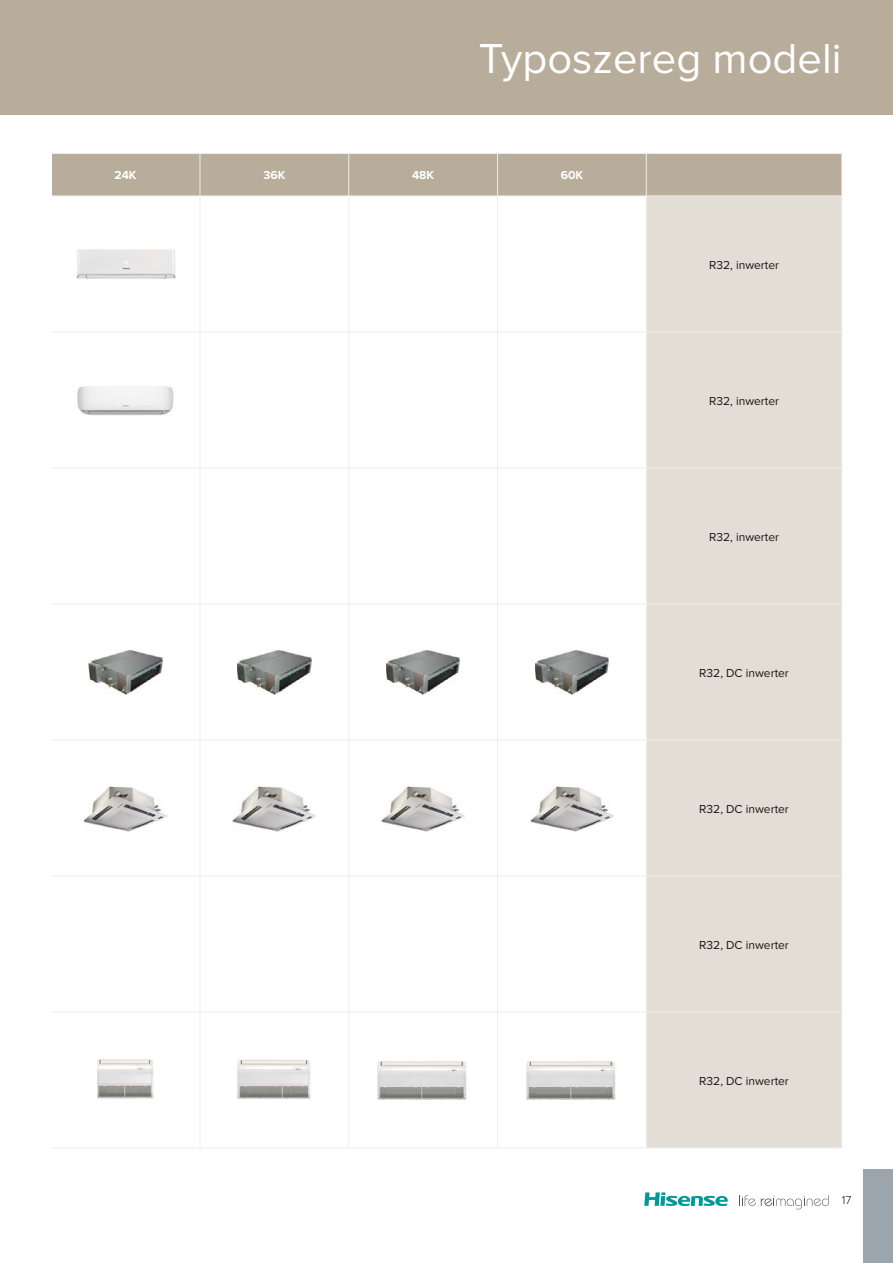
<style>
.page{position:relative;width:893px;height:1263px;background:#fff}
.page>*{position:absolute;margin:0;border:0;box-sizing:border-box;transform-origin:0 0}
.t1{font:43.5px "Proxima Nova";color:#fff}
.t2{font:12px "Proxima Nova";color:#18181b}
.t3{font:700 12px "Proxima Nova";color:#fff}
.t4{font:300 12px "Proxima Nova";color:#18181b}
</style>
<div class="page">
<div style="left:863px;top:1169px;width:30px;height:94px;background:#9ca5ab"></div>
<svg style="left:739px;top:1195px;width:90px;height:14px"></svg>
<svg style="left:644px;top:1192px;width:84px;height:14px"></svg>
<div style="left:0;top:0;width:893px;height:115px;background:#b7ad9a"></div>
<div style="left:52px;top:154px;width:789px;height:42px;background:#b7ad9a"></div>
<div style="left:647px;top:197px;width:194px;height:951px;background:#e2ddd5"></div>
<hr style="left:51px;top:153px;width:149px;height:1px;background:#f1ede9">
<hr style="left:51px;top:154px;width:1px;height:42px;background:#f1ede9">
<hr style="left:200px;top:153px;width:149px;height:1px;background:#f1ede9">
<hr style="left:200px;top:154px;width:1px;height:42px;background:#f1ede9">
<hr style="left:349px;top:153px;width:148px;height:1px;background:#f1ede9">
<hr style="left:348px;top:154px;width:1px;height:42px;background:#f1ede9">
<hr style="left:497px;top:153px;width:149px;height:1px;background:#f1ede9">
<hr style="left:497px;top:154px;width:1px;height:42px;background:#f1ede9">
<hr style="left:646px;top:153px;width:196px;height:1px;background:#f1ede9">
<hr style="left:646px;top:154px;width:1px;height:42px;background:#f1ede9">
<hr style="left:841px;top:154px;width:1px;height:42px;background:#f1ede9">
<hr style="left:51px;top:196px;width:149px;height:1px;background:#f1ede9">
<hr style="left:51px;top:196px;width:1px;height:136px;background:#f1ede9">
<hr style="left:200px;top:196px;width:149px;height:1px;background:#f1ede9">
<hr style="left:200px;top:196px;width:1px;height:136px;background:#f1ede9">
<hr style="left:349px;top:196px;width:148px;height:1px;background:#f1ede9">
<hr style="left:348px;top:196px;width:1px;height:136px;background:#f1ede9">
<hr style="left:497px;top:196px;width:149px;height:1px;background:#f1ede9">
<hr style="left:497px;top:196px;width:1px;height:136px;background:#f1ede9">
<hr style="left:646px;top:196px;width:196px;height:1px;background:#f1ede9">
<hr style="left:646px;top:196px;width:1px;height:136px;background:#f1ede9">
<hr style="left:841px;top:196px;width:1px;height:136px;background:#f1ede9">
<hr style="left:51px;top:332px;width:149px;height:1px;background:#f1ede9">
<hr style="left:51px;top:332px;width:1px;height:136px;background:#f1ede9">
<hr style="left:200px;top:332px;width:149px;height:1px;background:#f1ede9">
<hr style="left:200px;top:332px;width:1px;height:136px;background:#f1ede9">
<hr style="left:349px;top:332px;width:148px;height:1px;background:#f1ede9">
<hr style="left:348px;top:332px;width:1px;height:136px;background:#f1ede9">
<hr style="left:497px;top:332px;width:149px;height:1px;background:#f1ede9">
<hr style="left:497px;top:332px;width:1px;height:136px;background:#f1ede9">
<hr style="left:646px;top:332px;width:196px;height:1px;background:#f1ede9">
<hr style="left:646px;top:332px;width:1px;height:136px;background:#f1ede9">
<hr style="left:841px;top:332px;width:1px;height:136px;background:#f1ede9">
<hr style="left:51px;top:468px;width:149px;height:1px;background:#f1ede9">
<hr style="left:51px;top:468px;width:1px;height:136px;background:#f1ede9">
<hr style="left:200px;top:468px;width:149px;height:1px;background:#f1ede9">
<hr style="left:200px;top:468px;width:1px;height:136px;background:#f1ede9">
<hr style="left:349px;top:468px;width:148px;height:1px;background:#f1ede9">
<hr style="left:348px;top:468px;width:1px;height:136px;background:#f1ede9">
<hr style="left:497px;top:468px;width:149px;height:1px;background:#f1ede9">
<hr style="left:497px;top:468px;width:1px;height:136px;background:#f1ede9">
<hr style="left:646px;top:468px;width:196px;height:1px;background:#f1ede9">
<hr style="left:646px;top:468px;width:1px;height:136px;background:#f1ede9">
<hr style="left:841px;top:468px;width:1px;height:136px;background:#f1ede9">
<hr style="left:51px;top:604px;width:149px;height:1px;background:#f1ede9">
<hr style="left:51px;top:604px;width:1px;height:136px;background:#f1ede9">
<hr style="left:200px;top:604px;width:149px;height:1px;background:#f1ede9">
<hr style="left:200px;top:604px;width:1px;height:136px;background:#f1ede9">
<hr style="left:349px;top:604px;width:148px;height:1px;background:#f1ede9">
<hr style="left:348px;top:604px;width:1px;height:136px;background:#f1ede9">
<hr style="left:497px;top:604px;width:149px;height:1px;background:#f1ede9">
<hr style="left:497px;top:604px;width:1px;height:136px;background:#f1ede9">
<hr style="left:646px;top:604px;width:196px;height:1px;background:#f1ede9">
<hr style="left:646px;top:604px;width:1px;height:136px;background:#f1ede9">
<hr style="left:841px;top:604px;width:1px;height:136px;background:#f1ede9">
<hr style="left:51px;top:740px;width:149px;height:1px;background:#f1ede9">
<hr style="left:51px;top:740px;width:1px;height:136px;background:#f1ede9">
<hr style="left:200px;top:740px;width:149px;height:1px;background:#f1ede9">
<hr style="left:200px;top:740px;width:1px;height:136px;background:#f1ede9">
<hr style="left:349px;top:740px;width:148px;height:1px;background:#f1ede9">
<hr style="left:348px;top:740px;width:1px;height:136px;background:#f1ede9">
<hr style="left:497px;top:740px;width:149px;height:1px;background:#f1ede9">
<hr style="left:497px;top:740px;width:1px;height:136px;background:#f1ede9">
<hr style="left:646px;top:740px;width:196px;height:1px;background:#f1ede9">
<hr style="left:646px;top:740px;width:1px;height:136px;background:#f1ede9">
<hr style="left:841px;top:740px;width:1px;height:136px;background:#f1ede9">
<hr style="left:51px;top:876px;width:149px;height:1px;background:#f1ede9">
<hr style="left:51px;top:876px;width:1px;height:136px;background:#f1ede9">
<hr style="left:200px;top:876px;width:149px;height:1px;background:#f1ede9">
<hr style="left:200px;top:876px;width:1px;height:136px;background:#f1ede9">
<hr style="left:349px;top:876px;width:148px;height:1px;background:#f1ede9">
<hr style="left:348px;top:876px;width:1px;height:136px;background:#f1ede9">
<hr style="left:497px;top:876px;width:149px;height:1px;background:#f1ede9">
<hr style="left:497px;top:876px;width:1px;height:136px;background:#f1ede9">
<hr style="left:646px;top:876px;width:196px;height:1px;background:#f1ede9">
<hr style="left:646px;top:876px;width:1px;height:136px;background:#f1ede9">
<hr style="left:841px;top:876px;width:1px;height:136px;background:#f1ede9">
<hr style="left:51px;top:1012px;width:149px;height:1px;background:#f1ede9">
<hr style="left:51px;top:1012px;width:1px;height:136px;background:#f1ede9">
<hr style="left:200px;top:1012px;width:149px;height:1px;background:#f1ede9">
<hr style="left:200px;top:1012px;width:1px;height:136px;background:#f1ede9">
<hr style="left:349px;top:1012px;width:148px;height:1px;background:#f1ede9">
<hr style="left:348px;top:1012px;width:1px;height:136px;background:#f1ede9">
<hr style="left:497px;top:1012px;width:149px;height:1px;background:#f1ede9">
<hr style="left:497px;top:1012px;width:1px;height:136px;background:#f1ede9">
<hr style="left:646px;top:1012px;width:196px;height:1px;background:#f1ede9">
<hr style="left:646px;top:1012px;width:1px;height:136px;background:#f1ede9">
<hr style="left:841px;top:1012px;width:1px;height:136px;background:#f1ede9">
<hr style="left:51px;top:1148px;width:791px;height:1px;background:#f1ede9">
<img style="left:76px;top:249px;width:100px;height:30px">
<img style="left:77px;top:386px;width:97px;height:30px">
<img style="left:89px;top:650px;width:73px;height:45px">
<img style="left:238px;top:650px;width:73px;height:45px">
<img style="left:386px;top:650px;width:74px;height:45px">
<img style="left:535px;top:650px;width:74px;height:45px">
<img style="left:84px;top:786px;width:83px;height:46px">
<img style="left:233px;top:786px;width:83px;height:46px">
<img style="left:382px;top:786px;width:83px;height:46px">
<img style="left:530px;top:786px;width:83px;height:46px">
<img style="left:97px;top:1059px;width:57px;height:40px">
<img style="left:237px;top:1059px;width:74px;height:40px">
<img style="left:378px;top:1060px;width:89px;height:40px">
<img style="left:526px;top:1060px;width:90px;height:40px">
<h1 class="t1" style="left:479px;top:45px;width:364px">Typoszereg modeli</h1>
<p class="t3" style="left:115px;top:172px;width:23px">24K</p>
<p class="t3" style="left:263px;top:172px;width:23px">36K</p>
<p class="t3" style="left:412px;top:172px;width:24px">48K</p>
<p class="t3" style="left:561px;top:172px;width:24px">60K</p>
<p class="t2" style="left:709px;top:261px;width:71px">R32, inwerter</p>
<p class="t2" style="left:709px;top:397px;width:71px">R32, inwerter</p>
<p class="t2" style="left:709px;top:533px;width:71px">R32, inwerter</p>
<p class="t2" style="left:699px;top:669px;width:91px">R32, DC inwerter</p>
<p class="t2" style="left:699px;top:805px;width:91px">R32, DC inwerter</p>
<p class="t2" style="left:699px;top:941px;width:91px">R32, DC inwerter</p>
<p class="t2" style="left:699px;top:1077px;width:91px">R32, DC inwerter</p>
<p class="t4" style="left:842px;top:1196px;width:11px">17</p>
</div>
